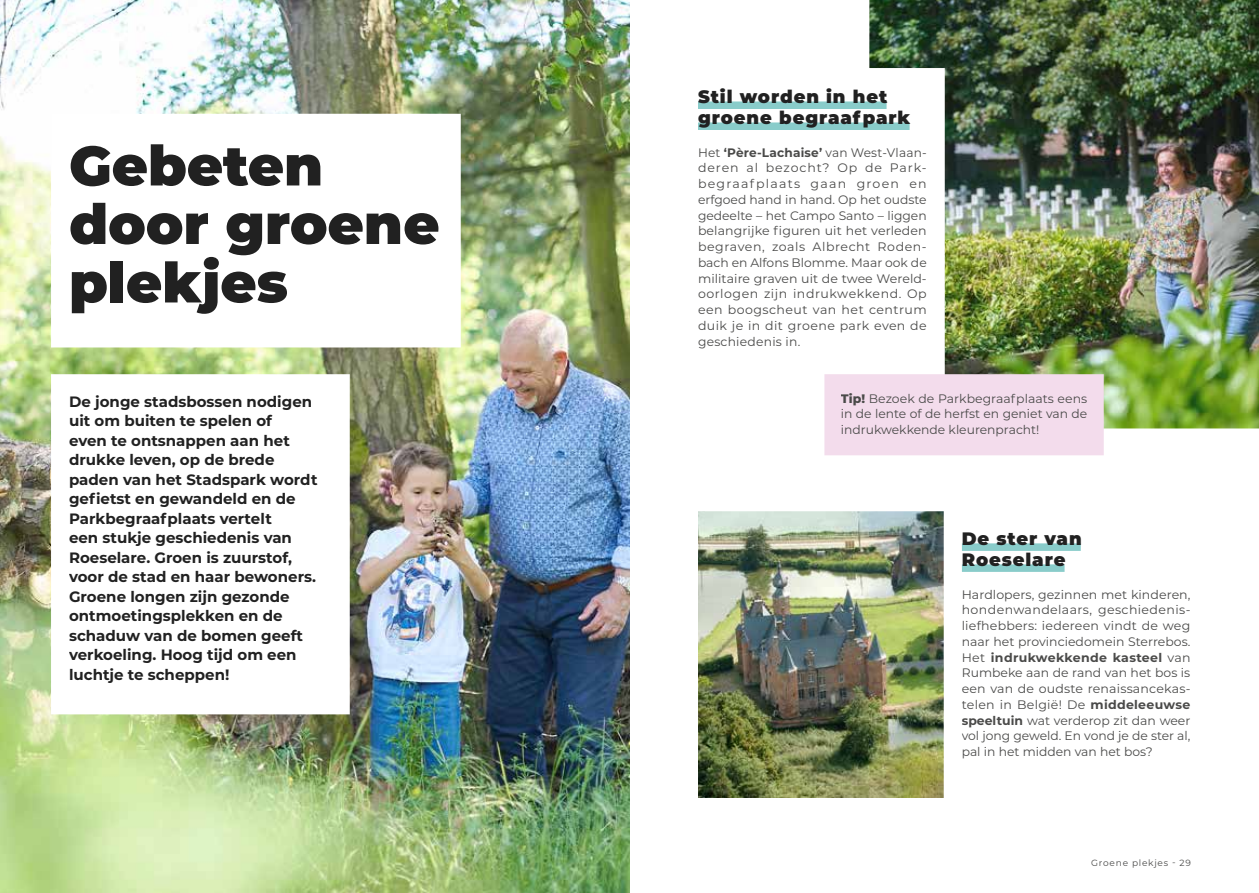
<style>
.page{position:relative;width:1259px;height:893px;background:#fff}
.page>*{position:absolute;margin:0;border:0;box-sizing:border-box;transform-origin:0 0}
.t1{font:900 55.5px/58.5px "Montserrat";color:#212121}
.t2{font:900 18px/21px "Montserrat";letter-spacing:.05em;color:#212121}
.t3{font:700 15px/19.5px "Montserrat";color:#212121}
.t4{font:12.3px/15.8px "Montserrat";color:#4a4a49;text-align:justify}
.t5{font:9px "Montserrat";letter-spacing:.085em;color:#4a4a49}
.s1{font-weight:700}
.s2{font-weight:800}
</style>
<div class="page">
<img style="left:0;top:0;width:629px;height:893px">
<svg style="left:42px;top:105px;width:428px;height:251px"></svg>
<svg style="left:42px;top:365px;width:317px;height:358px"></svg>
<img style="left:869px;top:0;width:390px;height:429px">
<img style="left:698px;top:511px;width:236px;height:287px">
<svg style="left:698px;top:59px;width:255px;height:307px"></svg>
<svg style="left:934px;top:511px;width:147px;height:287px"></svg>
<svg style="left:824px;top:366px;width:288px;height:90px"></svg>
<h1 class="t1" style="left:69px;top:133px;width:372px">Gebeten door groene plekjes</h1>
<p class="t3" style="left:69px;top:391px;width:250px">De jonge stadsbossen nodigen uit om buiten te spelen of<br>even te ontsnappen aan het drukke leven, op de brede paden van het Stadspark wordt gefietst en gewandeld en de<br>Parkbegraafplaats vertelt<br>een stukje geschiedenis van<br>Roeselare. Groen is zuurstof, voor de stad en haar bewoners.<br>Groene longen zijn gezonde ontmoetingsplekken en de schaduw van de bomen geeft verkoeling. Hoog tijd om een luchtje te scheppen!</p>
<h2 class="t2" style="left:698px;top:85px;width:214px">Stil worden in het groene begraafpark</h2>
<p class="t4" style="left:698px;top:144px;width:230px">Het <span class="s1">‘Père-Lachaise’</span> van West-Vlaan&shy;deren al bezocht? Op de Park&shy;begraafplaats gaan groen en erfgoed hand in hand. Op het oudste gedeelte – het Campo Santo – liggen belangrijke figuren uit het verleden begraven, zoals Albrecht Roden&shy;bach en Alfons Blomme. Maar ook de militaire graven uit de twee Wereld&shy;oorlogen zijn indrukwekkend. Op een boogscheut van het centrum duik je in dit groene park even de geschiedenis in.</p>
<p class="t4" style="left:841px;top:390px;width:248px"><span class="s2">Tip!</span> Bezoek de Parkbegraafplaats eens in de lente of de herfst en geniet van de indrukwekkende kleurenpracht!</p>
<h2 class="t2" style="left:961px;top:527px;width:121px">De ster van<br>Roeselare</h2>
<p class="t4" style="left:961px;top:586px;width:230px">Hardlopers, gezinnen met kinderen, hondenwandelaars, geschiedenis&shy;liefhebbers: iedereen vindt de weg naar het provinciedomein Sterrebos.<br>Het <span class="s1">indrukwekkende kasteel</span> van Rumbeke aan de rand van het bos is een van de oudste renaissancekas&shy;telen in België! De <span class="s1">middeleeuwse speeltuin</span> wat verderop zit dan weer vol jong geweld. En vond je de ster al, pal in het midden van het bos?</p>
<p class="t5" style="left:1091px;top:856px;width:101px">Groene plekjes - 29</p>
</div>
